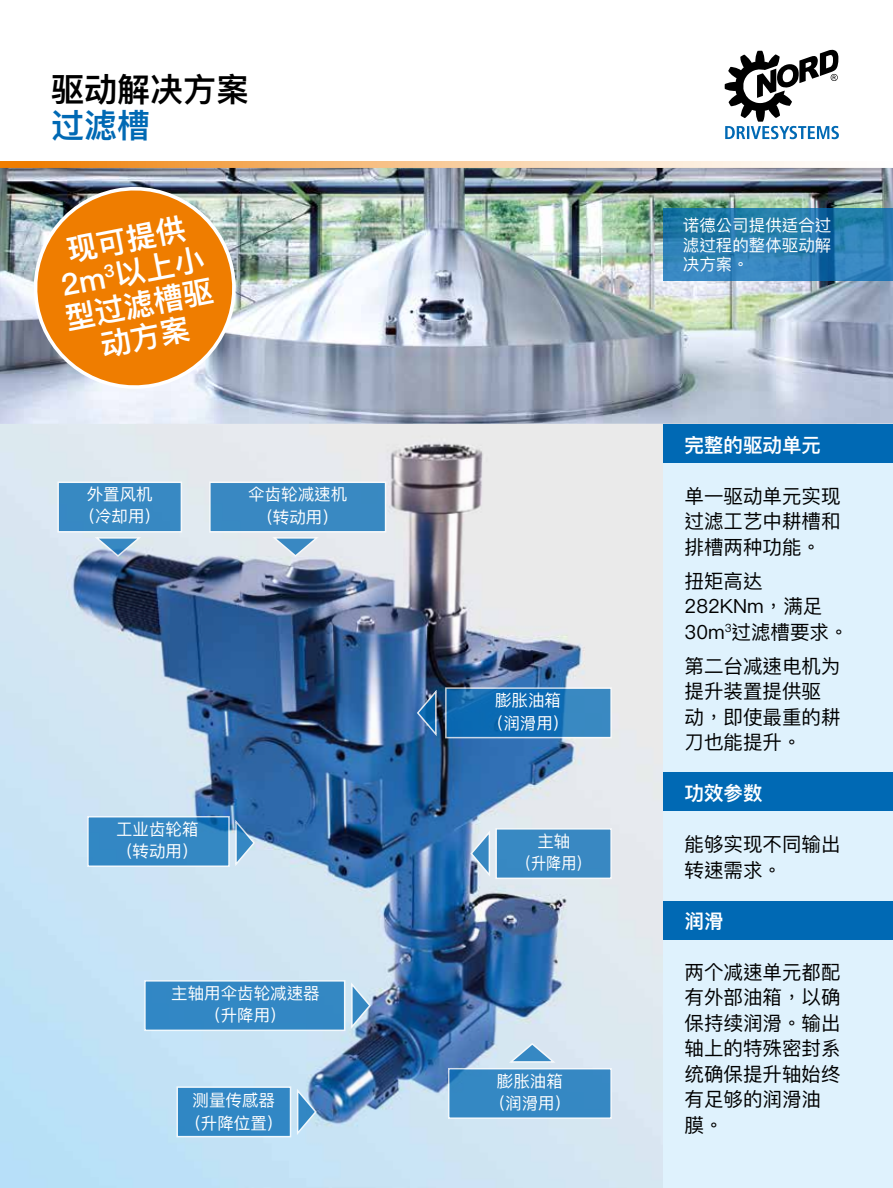
<style>
.page{position:relative;width:893px;height:1188px;background:#fff}
.page>*{position:absolute;margin:0;border:0;box-sizing:border-box;transform-origin:0 0}
.t1{font:600 33px "Ping Fang SC";color:#000}
.t2{font:600 33px "Ping Fang SC";color:#0069b4}
.t3{font:600 30px/33px "Ping Fang SC";color:#fff;text-align:center}
.t4{font:19.5px/25.5px "Ping Fang TC";color:#000}
.t5{font:600 19.5px "Ping Fang SC";color:#fff}
.t6{font:16.5px/22.5px "Ping Fang TC";color:#fff;text-align:center}
</style>
<div class="page">
<svg style="left:0;top:162px;width:856px;height:6px;background:#f6c28b"></svg>
<svg style="left:725px;top:49px;width:114px;height:90px"></svg>
<img style="left:0;top:424px;width:856px;height:764px">
<div style="left:87px;top:816px;width:143px;height:51px;background:#3387c3;border:2px solid #fff"></div>
<div style="left:209px;top:482px;width:177px;height:51px;background:#3989c2;border:2px solid #fff"></div>
<div style="left:57px;top:482px;width:125px;height:51px;background:#3789c2;border:2px solid #fff"></div>
<div style="left:144px;top:980px;width:201px;height:51px;background:#3287c4;border:2px solid #fff"></div>
<svg style="left:445px;top:687px;width:167px;height:51px;background:#277aba"></svg>
<div style="left:495px;top:828px;width:117px;height:51px;background:#3889c2;border:2px solid #fff"></div>
<div style="left:448px;top:1068px;width:164px;height:51px;background:#3588c3;border:2px solid #fff"></div>
<svg style="left:93px;top:536px;width:50px;height:22px"></svg>
<div style="left:176px;top:1086px;width:115px;height:51px;background:#3187c4;border:2px solid #fff"></div>
<svg style="left:271px;top:536px;width:49px;height:22px"></svg>
<svg style="left:234px;top:818px;width:22px;height:50px"></svg>
<svg style="left:350px;top:981px;width:22px;height:49px"></svg>
<svg style="left:296px;top:1087px;width:22px;height:50px"></svg>
<svg style="left:507px;top:1042px;width:50px;height:21px"></svg>
<svg style="left:469px;top:829px;width:22px;height:49px"></svg>
<svg style="left:416px;top:688px;width:21px;height:50px"></svg>
<div style="left:663px;top:426px;width:230px;height:762px;background:#dff2fd"></div>
<div style="left:663px;top:901px;width:230px;height:38px;background:#0069b4"></div>
<img style="left:0;top:168px;width:893px;height:256px">
<div style="left:663px;top:425px;width:230px;height:38px;background:#0069b4"></div>
<div style="left:663px;top:773px;width:230px;height:38px;background:#0069b4"></div>
<svg style="left:663px;top:208px;width:230px;height:73px;background:#287db1"></svg>
<img style="left:27px;top:180px;width:216px;height:216px">
<h1 class="t1" style="left:51px;top:68px;width:199px">驱动解决方案</h1>
<h1 class="t2" style="left:51px;top:104px;width:100px">过滤槽</h1>
<h2 class="t3" style="left:64px;top:235px;width:121px;rotate:-11deg">现可提供</h2>
<h2 class="t3" style="left:56px;top:271px;width:151px;rotate:-11deg">2m<sup>3</sup>以上小型过滤槽驱动方案</h2>
<p class="t6" style="left:79px;top:483px;width:84px">外置风机（冷却用）</p>
<p class="t6" style="left:248px;top:483px;width:100px">伞齿轮减速机（转动用）</p>
<p class="t6" style="left:116px;top:818px;width:84px;text-align:left">工业齿轮箱（转动用）</p>
<p class="t6" style="left:171px;top:982px;width:150px">主轴用伞齿轮减速器（升降用）</p>
<p class="t6" style="left:487px;top:689px;width:84px">膨胀油箱（润滑用）</p>
<p class="t6" style="left:516px;top:830px;width:77px">主轴<br>（升降用）</p>
<p class="t6" style="left:497px;top:1070px;width:67px">膨胀油箱</p>
<p class="t6" style="left:193px;top:1089px;width:84px">测量传感器</p>
<p class="t6" style="left:489px;top:1092px;width:84px">（润滑用）</p>
<p class="t6" style="left:184px;top:1112px;width:100px">（升降位置）</p>
<p class="t6" style="left:683px;top:216px;width:150px;line-height:19.5px;text-align:left">诺德公司提供适合过滤过程的整体驱动解</p>
<p class="t6" style="left:683px;top:253px;width:67px">决方案。</p>
<p class="t5" style="left:685px;top:433px;width:138px">完整的驱动单元</p>
<p class="t4" style="left:685px;top:483px;width:158px;text-align:justify">单一驱动单元实现过滤工艺中耕槽和排槽两种功能。</p>
<p class="t4" style="left:685px;top:568px;width:165px">扭矩高达<br>282KNm，满足<br>30m<sup>3</sup>过滤槽要求。</p>
<p class="t4" style="left:685px;top:653px;width:157px">第二台减速电机为提升装置提供驱动，即使最重的耕刀也能提升。</p>
<p class="t5" style="left:685px;top:781px;width:79px">功效参数</p>
<p class="t4" style="left:685px;top:832px;width:157px">能够实现不同输出转速需求。</p>
<p class="t5" style="left:685px;top:909px;width:40px">润滑</p>
<p class="t4" style="left:685px;top:959px;width:157px">两个减速单元都配有外部油箱，以确保持续润滑。输出轴上的特殊密封系统确保提升轴始终有足够的润滑油膜。</p>
</div>
